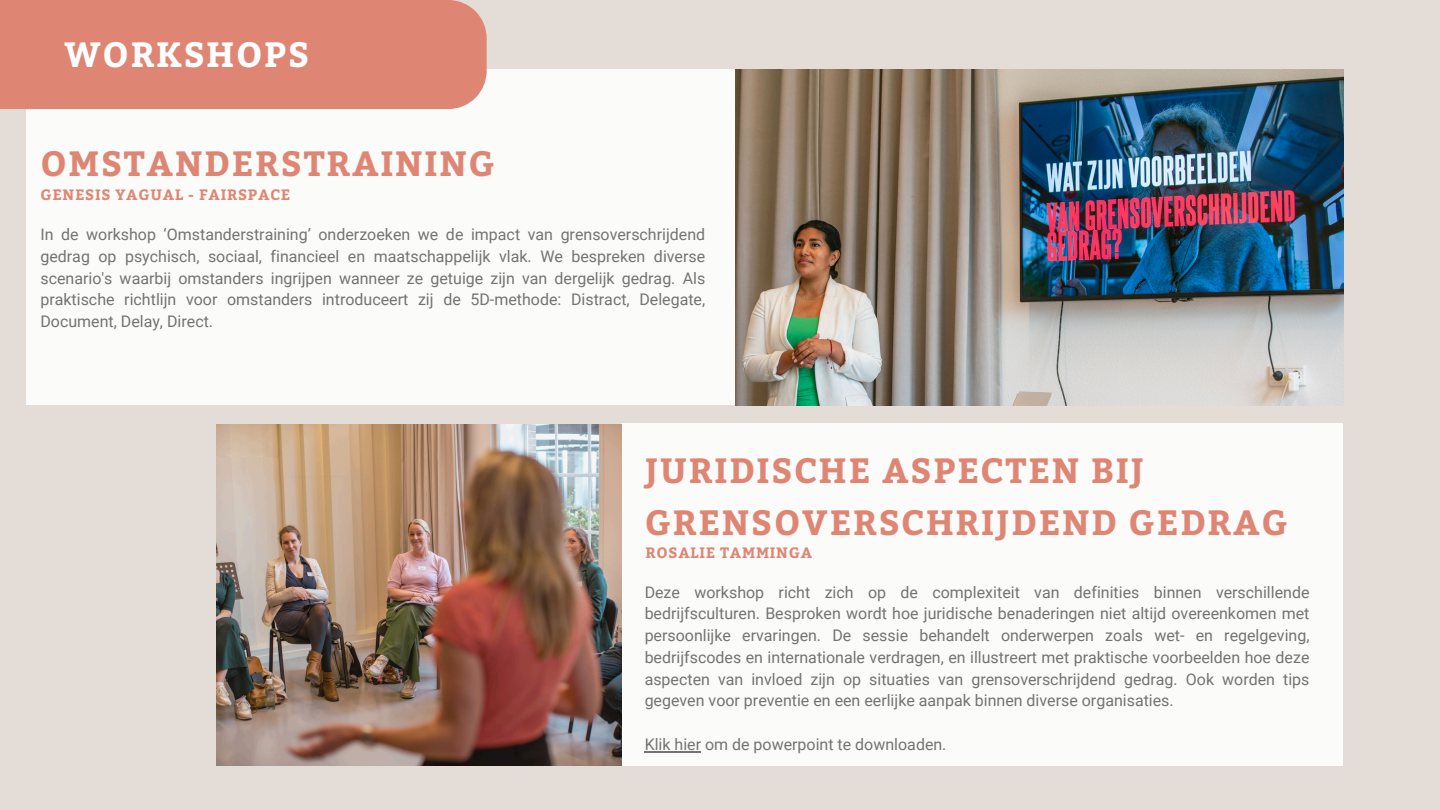
<style>
.page{position:relative;width:1440px;height:810px;background:#e4ddd7}
.page>*{position:absolute;margin:0;border:0;box-sizing:border-box;transform-origin:0 0}
.t1{font:700 35px/51.8px "Bitter";letter-spacing:.05em;color:#de8673}
.t2{font:700 35px "Bitter";letter-spacing:.05em;color:#fff}
.t3{font:16px/21.8px "Roboto";color:#737373;text-align:justify}
.t4{font:700 15px "Bitter";letter-spacing:.05em;color:#de8673}
</style>
<div class="page">
<div style="left:26px;top:70px;width:710px;height:335px;background:#fff"></div>
<div style="left:622px;top:423px;width:721px;height:342px;background:#fff"></div>
<img style="left:217px;top:424px;width:405px;height:342px">
<div style="left:0;top:0;width:487px;height:109px;background:#de8673"></div>
<img style="left:736px;top:70px;width:607px;height:335px">
<hr style="left:645px;top:751px;width:56px;height:2px;background:#737373">
<p class="t2" style="left:65px;top:29px;width:246px">WORKSHOPS</p>
<h1 class="t1" style="left:40px;top:136px;width:456px">OMSTANDERSTRAINING</h1>
<h2 class="t4" style="left:40px;top:184px;width:251px">GENESIS YAGUAL - FAIRSPACE</h2>
<p class="t3" style="left:40px;top:224px;width:666px">In de workshop ‘Omstanderstraining’ onderzoeken we de impact van grensoverschrijdend gedrag op psychisch, sociaal, financieel en maatschappelijk vlak. We bespreken diverse scenario's waarbij omstanders ingrijpen wanneer ze getuige zijn van dergelijk gedrag. Als praktische richtlijn voor omstanders introduceert zij de 5D-methode: Distract, Delegate, Document, Delay, Direct.</p>
<p class="t1" style="left:645px;top:443px;width:645px">JURIDISCHE ASPECTEN BIJ<br>GRENSOVERSCHRIJDEND GEDRAG</p>
<h1 class="t4" style="left:646px;top:541px;width:168px">ROSALIE TAMMINGA</h1>
<h2 class="t3" style="left:645px;top:581px;width:666px">Deze workshop richt zich op de complexiteit van definities binnen verschillende bedrijfsculturen. Besproken wordt hoe juridische benaderingen niet altijd overeenkomen met persoonlijke ervaringen. De sessie behandelt onderwerpen zoals wet- en regelgeving, bedrijfscodes en internationale verdragen, en illustreert met praktische voorbeelden hoe deze aspecten van invloed zijn op situaties van grensoverschrijdend gedrag. Ook worden tips gegeven voor preventie en een eerlijke aanpak binnen diverse organisaties.</h2>
<p class="t3" style="left:645px;top:734px;width:303px">Klik hier om de powerpoint te downloaden.</p>
</div>
